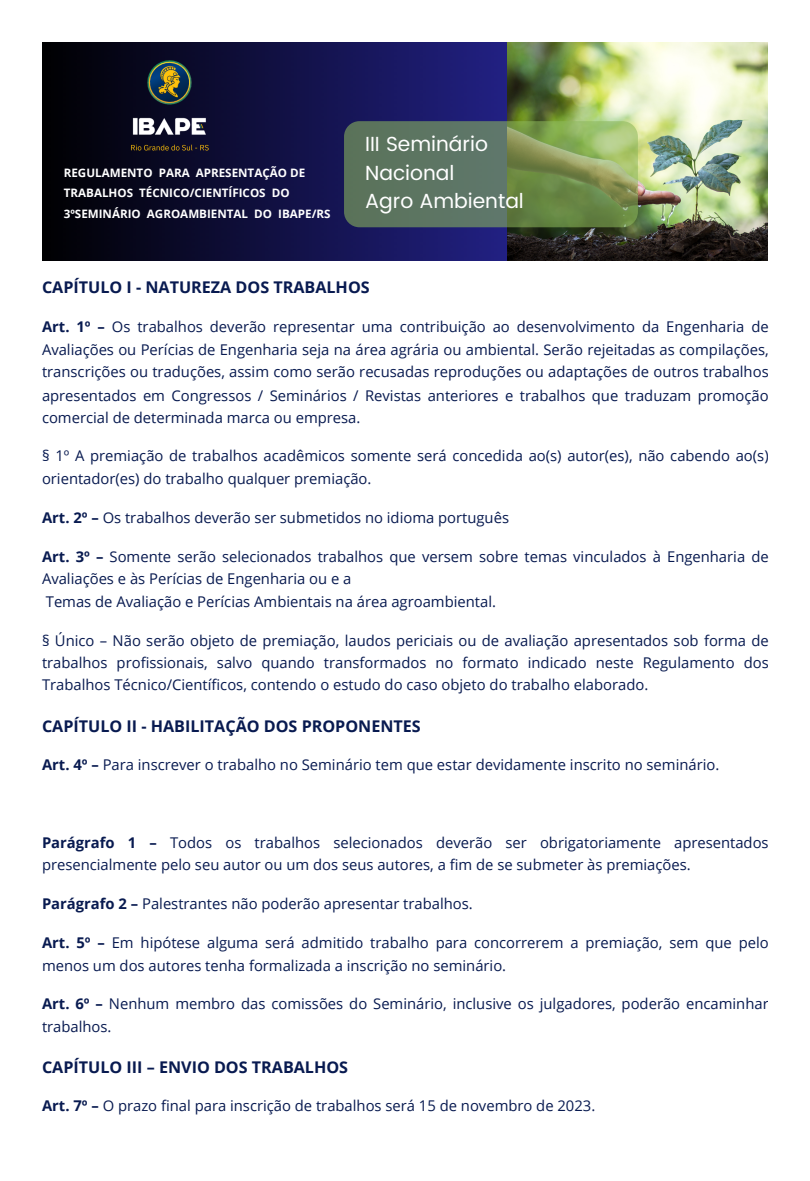
<style>
.page{position:relative;width:810px;height:1181px;background:#fff}
.page>*{position:absolute;margin:0;border:0;box-sizing:border-box;transform-origin:0 0}
.t1{font:20.4px/28.5px "Poppins";color:#fff}
.t2{font:700 16.2px "Open Sans";color:#081a50}
.t3{font:14.85px/22.2px "Open Sans";color:#081a50}
.t4{font:700 11.7px/20.4px "Open Sans";color:#fff}
.s1{font-weight:700}
</style>
<div class="page">
<img style="left:42px;top:42px;width:465px;height:218px">
<img style="left:507px;top:42px;width:261px;height:218px">
<svg style="left:344px;top:121px;width:294px;height:106px;background:#6b845c"></svg>
<img style="left:108px;top:42px;width:130px;height:121px">
<p class="t4" style="left:64px;top:162px;width:243px">REGULAMENTO PARA APRESENTAÇÃO DE<br>TRABALHOS TÉCNICO/CIENTÍFICOS DO</p>
<p class="t4" style="left:64px;top:203px;width:268px">3ºSEMINÁRIO AGROAMBIENTAL DO IBAPE/RS</p>
<p class="t1" style="left:365px;top:130px;width:124px">III Seminário<br>Nacional</p>
<p class="t1" style="left:365px;top:187px;width:160px">Agro Ambiental</p>
<h2 class="t2" style="left:42px;top:276px;width:329px">CAPÍTULO I - NATUREZA DOS TRABALHOS</h2>
<p class="t3" style="left:42px;top:315px;width:728px;line-height:22.6px;text-align:justify"><span class="s1">Art. 1º –</span> Os trabalhos deverão representar uma contribuição ao desenvolvimento da Engenharia de Avaliações ou Perícias de Engenharia seja na área agrária ou ambiental. Serão rejeitadas as compilações, transcrições ou traduções, assim como serão recusadas reproduções ou adaptações de outros trabalhos apresentados em Congressos / Seminários / Revistas anteriores e trabalhos que traduzam promoção comercial de determinada marca ou empresa.</p>
<p class="t3" style="left:42px;top:443px;width:728px;line-height:23.2px">§ 1º A premiação de trabalhos acadêmicos somente será concedida ao(s) autor(es), não cabendo ao(s) orientador(es) do trabalho qualquer premiação.</p>
<p class="t3" style="left:42px;top:506px;width:469px"><span class="s1">Art. 2º –</span> Os trabalhos deverão ser submetidos no idioma português</p>
<p class="t3" style="left:42px;top:545px;width:728px"><span class="s1">Art. 3º –</span> Somente serão selecionados trabalhos que versem sobre temas vinculados à Engenharia de<br>Avaliações e às Perícias de Engenharia ou e a<br>Temas de Avaliação e Perícias Ambientais na área agroambiental.</p>
<p class="t3" style="left:42px;top:629px;width:728px;text-align:justify">§ Único – Não serão objeto de premiação, laudos periciais ou de avaliação apresentados sob forma de trabalhos profissionais, salvo quando transformados no formato indicado neste Regulamento dos Trabalhos Técnico/Científicos, contendo o estudo do caso objeto do trabalho elaborado.</p>
<h2 class="t2" style="left:42px;top:714px;width:380px">CAPÍTULO II - HABILITAÇÃO DOS PROPONENTES</h2>
<p class="t3" style="left:42px;top:753px;width:679px"><span class="s1">Art. 4º –</span> Para inscrever o trabalho no Seminário tem que estar devidamente inscrito no seminário.</p>
<p class="t3" style="left:42px;top:831px;width:728px"><span class="s1">Parágrafo 1 –</span> Todos os trabalhos selecionados deverão ser obrigatoriamente apresentados presencialmente pelo seu autor ou um dos seus autores, a fim de se submeter às premiações.</p>
<p class="t3" style="left:42px;top:892px;width:432px"><span class="s1">Parágrafo 2 –</span> Palestrantes não poderão apresentar trabalhos.</p>
<p class="t3" style="left:42px;top:930px;width:728px;line-height:23.2px"><span class="s1">Art. 5º –</span> Em hipótese alguma será admitido trabalho para concorrerem a premiação, sem que pelo menos um dos autores tenha formalizada a inscrição no seminário.</p>
<p class="t3" style="left:42px;top:992px;width:728px"><span class="s1">Art. 6º –</span> Nenhum membro das comissões do Seminário, inclusive os julgadores, poderão encaminhar trabalhos.</p>
<h2 class="t2" style="left:42px;top:1055px;width:308px">CAPÍTULO III – ENVIO DOS TRABALHOS</h2>
<p class="t3" style="left:42px;top:1094px;width:555px"><span class="s1">Art. 7º –</span> O prazo final para inscrição de trabalhos será 15 de novembro de 2023.</p>
</div>
